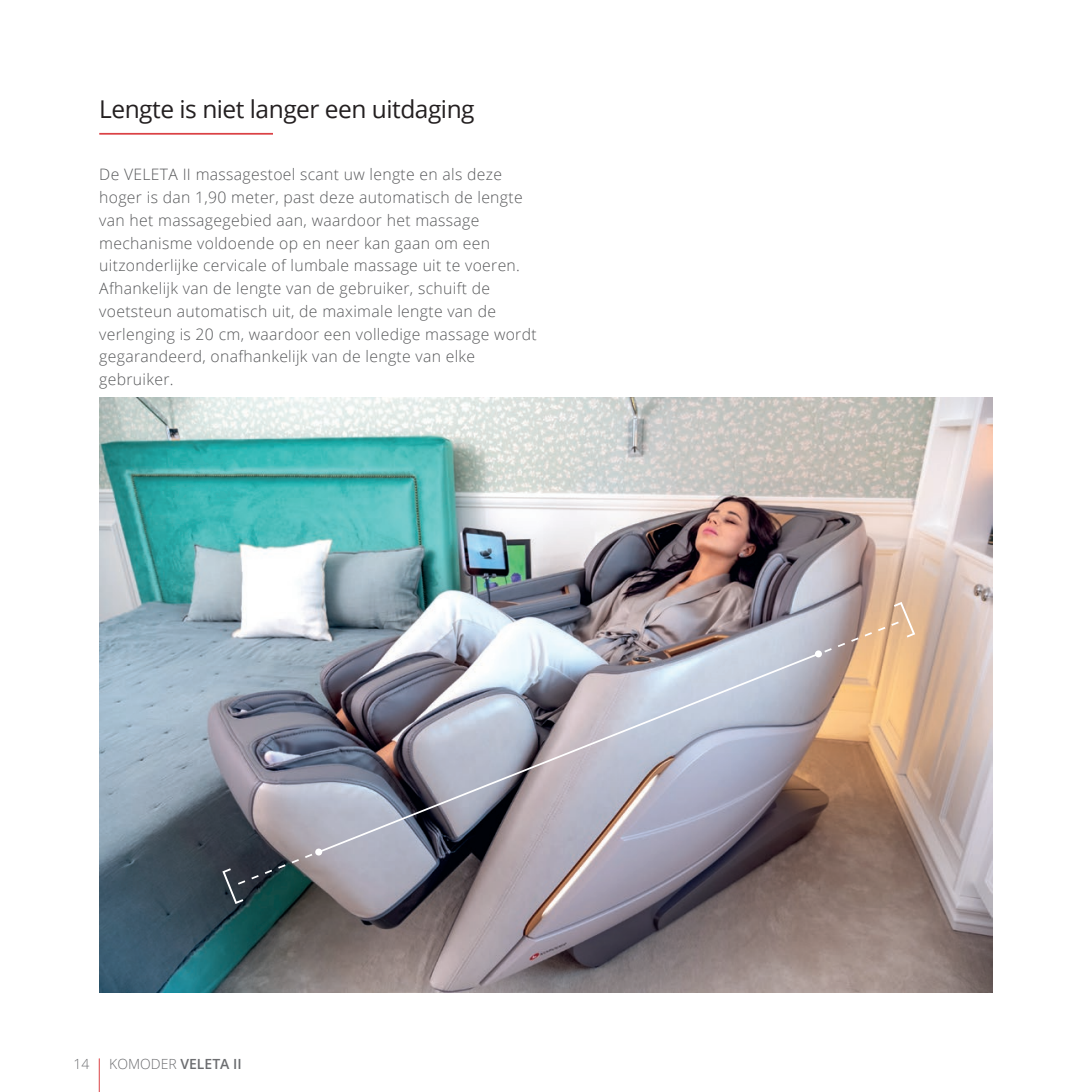
<style>
.page{position:relative;width:1092px;height:1092px;background:#fff}
.page>*{position:absolute;margin:0;border:0;box-sizing:border-box;transform-origin:0 0}
.t1{font:24.5px "Open Sans";letter-spacing:-.02em;color:#231f20}
.t2{font:300 15.75px/22.8px "Open Sans";letter-spacing:.02em;color:#57585a}
.t3{font:600 14px "Open Sans";color:#6c6d70}
.t4{font:300 14px "Open Sans";color:#6c6d70}
.s1{font-weight:300}
</style>
<div class="page">
<hr style="left:99px;top:133px;width:174px;height:2px;background:#db4145">
<img style="left:99px;top:397px;width:893px;height:595px">
<img style="left:316px;top:651px;width:504px;height:203px">
<div style="left:315px;top:848px;width:7px;height:7px;background:#fff;border-radius:50%"></div>
<div style="left:814px;top:650px;width:7px;height:7px;background:#fff;border-radius:50%"></div>
<svg style="left:222px;top:852px;width:92px;height:52px;background:#33464a"></svg>
<svg style="left:822px;top:602px;width:93px;height:52px;background:#cbad97"></svg>
<hr style="left:99px;top:1058px;width:1px;height:33px;background:#db4145">
<h1 class="t1" style="left:99px;top:92px;width:377px">Lengte is niet langer een uitdaging</h1>
<p class="t2" style="left:99px;top:163px;width:439px">De VELETA II massagestoel scant uw lengte en als deze hoger is dan 1,90 meter, past deze automatisch de lengte van het massagegebied aan, waardoor het massage mechanisme voldoende op en neer kan gaan om een uitzonderlijke cervicale of lumbale massage uit te voeren.<br>Afhankelijk van de lengte van de gebruiker, schuift de voetsteun automatisch uit, de maximale lengte van de verlenging is 20 cm, waardoor een volledige massage wordt gegarandeerd, onafhankelijk van de lengte van elke gebruiker.</p>
<p class="t4" style="left:73px;top:1054px;width:17px">14</p>
<p class="t3" style="left:109px;top:1054px;width:134px"><span class="s1">KOMODER</span> VELETA II</p>
</div>
